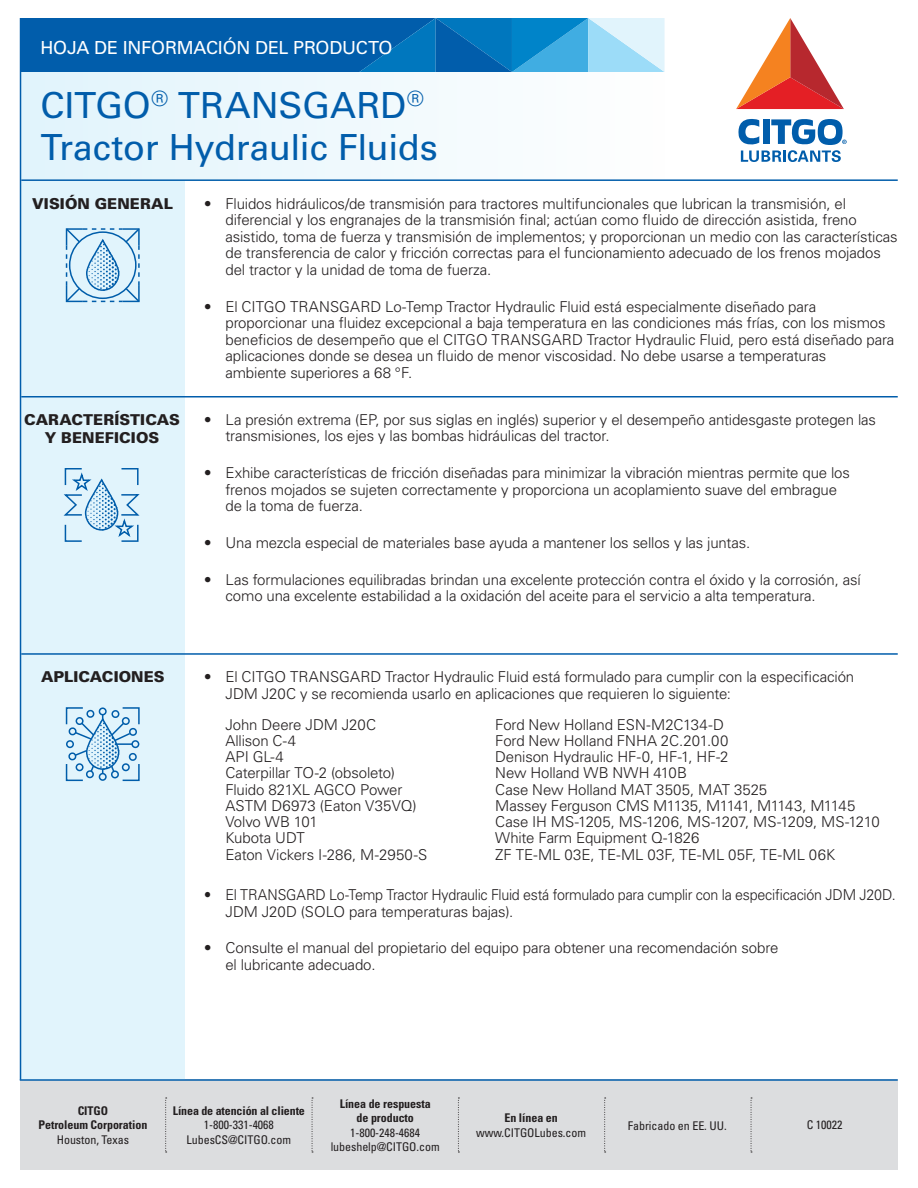
<style>
.page{position:relative;width:918px;height:1188px;background:#fff}
.page>*{position:absolute;margin:0;border:0;box-sizing:border-box;transform-origin:0 0}
.Headers{font:36px/42px "Univers LT Std";letter-spacing:-.01em;color:#015dab}
.Headers-2{font:18px "Univers LT Std";letter-spacing:-.01em;color:#fff}
.t1{font:300 15px/16.5px "Univers LT Std";letter-spacing:-.01em;color:#231f20}
.t2{font:300 15px/16.5px "Univers LT Std";letter-spacing:-.01em;color:#231f20;scale:.95 1}
.Headers-3{font:900 15px/18px "Univers LT Std";letter-spacing:.005em;color:#231f20;text-align:center}
.t3{font:300 15px "Univers LT Std";letter-spacing:.01em;color:#231f20}
.t4{font:condensed 12px/14.4px "Univers LT Std";letter-spacing:-.005em;color:#231f20;text-align:center}
.t5{font:700 condensed 12px/14.4px "Univers LT Std";letter-spacing:-.005em;color:#231f20;text-align:center}
.s1{font-weight:400}
.s2{font-weight:700}
</style>
<div class="page">
<div style="left:20px;top:1080px;width:878px;height:90px;background:#dcdddf"></div>
<svg style="left:751px;top:1098px;width:1px;height:55px"></svg>
<svg style="left:604px;top:1098px;width:2px;height:55px"></svg>
<svg style="left:458px;top:1098px;width:1px;height:55px"></svg>
<svg style="left:312px;top:1098px;width:1px;height:55px"></svg>
<svg style="left:165px;top:1098px;width:2px;height:55px"></svg>
<div style="left:21px;top:181px;width:164px;height:899px;background:#e1f4fc"></div>
<div style="left:21px;top:72px;width:644px;height:108px;background:linear-gradient(to right,#e0f4fc,#fefefe)"></div>
<svg style="left:736px;top:18px;width:108px;height:91px"></svg>
<svg style="left:738px;top:119px;width:109px;height:43px"></svg>
<svg style="left:21px;top:18px;width:644px;height:54px;background:#1b77bb"></svg>
<hr style="left:21px;top:179px;width:877px;height:2px;background:#015dab">
<hr style="left:21px;top:396px;width:877px;height:2px;background:#015dab">
<hr style="left:21px;top:653px;width:877px;height:2px;background:#015dab">
<hr style="left:20px;top:18px;width:1px;height:1062px;background:#015dab">
<hr style="left:20px;top:1079px;width:878px;height:2px;background:#015dab">
<svg style="left:66px;top:228px;width:74px;height:74px"></svg>
<svg style="left:64px;top:468px;width:76px;height:74px"></svg>
<svg style="left:66px;top:707px;width:74px;height:74px"></svg>
<p class="Headers-2" style="left:40px;top:37px;width:354px">HOJA DE INFORMACIÓN DEL PRODUCTO</p>
<p class="Headers" style="left:40px;top:84px;width:399px">CITGO<sup>®</sup> TRANSGARD<sup>®<br></sup>Tractor Hydraulic Fluids</p>
<p class="Headers-3" style="left:32px;top:194px;width:142px">VISIÓN GENERAL</p>
<p class="Headers-3" style="left:24px;top:410px;width:157px">CARACTERÍSTICAS<br>Y BENEFICIOS</p>
<p class="t1" style="left:225px;top:195px;width:674px;text-indent:-20px"><span class="s1">•</span> Fluidos hidráulicos/de transmisión para tractores multifuncionales que lubrican la transmisión, el diferencial y los engranajes de la transmisión final; actúan como fluido de dirección asistida, freno asistido, toma de fuerza y transmisión de implementos; y proporcionan un medio con las características de transferencia de calor y fricción correctas para el funcionamiento adecuado de los frenos mojados del tractor y la unidad de toma de fuerza.</p>
<p class="t1" style="left:225px;top:298px;width:671px;text-indent:-20px"><span class="s1">•</span> El CITGO TRANSGARD Lo-Temp Tractor Hydraulic Fluid está especialmente diseñado para proporcionar una fluidez excepcional a baja temperatura en las condiciones más frías, con los mismos beneficios de desempeño que el CITGO TRANSGARD Tractor Hydraulic Fluid, pero está diseñado para aplicaciones donde se desea un fluido de menor viscosidad. No debe usarse a temperaturas<br>ambiente superiores a 68 °F.</p>
<p class="t1" style="left:225px;top:411px;width:652px;text-indent:-20px"><span class="s1">•</span> La presión extrema (EP, por sus siglas en inglés) superior y el desempeño antidesgaste protegen las transmisiones, los ejes y las bombas hidráulicas del tractor.</p>
<p class="t1" style="left:225px;top:465px;width:626px;text-indent:-20px"><span class="s1">•</span> Exhibe características de fricción diseñadas para minimizar la vibración mientras permite que los frenos mojados se sujeten correctamente y proporciona un acoplamiento suave del embrague de la toma de fuerza.</p>
<p class="t1" style="left:205px;top:534px;width:547px"><span class="s1">•</span> Una mezcla especial de materiales base ayuda a mantener los sellos y las juntas.</p>
<p class="t1" style="left:225px;top:571px;width:637px;text-indent:-20px"><span class="s1">•</span> Las formulaciones equilibradas brindan una excelente protección contra el óxido y la corrosión, así como una excelente estabilidad a la oxidación del aceite para el servicio a alta temperatura.</p>
<p class="Headers-3" style="left:41px;top:668px;width:125px">APLICACIONES</p>
<p class="t1" style="left:225px;top:669px;width:630px;text-indent:-20px"><span class="s1">•</span> El CITGO TRANSGARD Tractor Hydraulic Fluid está formulado para cumplir con la especificación<br>JDM J20C y se recomienda usarlo en aplicaciones que requieren lo siguiente:</p>
<p class="t1" style="left:225px;top:716px;width:152px">John Deere JDM J20C</p>
<p class="t1" style="left:495px;top:716px;width:230px">Ford New Holland ESN-M2C134-D</p>
<p class="t1" style="left:225px;top:732px;width:72px">Allison C-4</p>
<p class="t1" style="left:495px;top:732px;width:235px">Ford New Holland FNHA 2C.201.00</p>
<p class="t1" style="left:225px;top:749px;width:60px">API GL-4</p>
<p class="t1" style="left:495px;top:749px;width:235px">Denison Hydraulic HF-0, HF-1, HF-2</p>
<p class="t1" style="left:225px;top:765px;width:171px">Caterpillar TO-2 (obsoleto)</p>
<p class="t1" style="left:495px;top:765px;width:193px">New Holland WB NWH 410B</p>
<p class="t1" style="left:225px;top:781px;width:179px">Fluido 821XL AGCO Power</p>
<p class="t1" style="left:495px;top:781px;width:274px">Case New Holland MAT 3505, MAT 3525</p>
<p class="t1" style="left:225px;top:797px;width:193px">ASTM D6973 (Eaton V35VQ)</p>
<p class="t1" style="left:495px;top:797px;width:362px">Massey Ferguson CMS M1135, M1141, M1143, M1145</p>
<p class="t1" style="left:225px;top:814px;width:94px">Volvo WB 101</p>
<p class="t1" style="left:495px;top:814px;width:386px">Case IH MS-1205, MS-1206, MS-1207, MS-1209, MS-1210</p>
<p class="t1" style="left:225px;top:830px;width:81px">Kubota UDT</p>
<p class="t1" style="left:495px;top:830px;width:206px">White Farm Equipment Q-1826</p>
<p class="t1" style="left:225px;top:846px;width:204px">Eaton Vickers I-286, M-2950-S</p>
<p class="t3" style="left:495px;top:845px;width:342px">ZF TE-ML 03E, TE-ML 03F, TE-ML 05F, TE-ML 06K</p>
<p class="t2" style="left:225px;top:887px;width:707px;text-indent:-20px"><span class="s1">•</span> El TRANSGARD Lo-Temp Tractor Hydraulic Fluid está formulado para cumplir con la especificación JDM J20D.<br>JDM J20D (SOLO para temperaturas bajas).</p>
<p class="t1" style="left:225px;top:940px;width:554px;text-indent:-20px"><span class="s1">•</span> Consulte el manual del propietario del equipo para obtener una recomendación sobre el lubricante adecuado.</p>
<p class="t5" style="left:39px;top:1103px;width:110px">CITGO<br>Petroleum Corporation<br><span class="s1">Houston, Texas</span></p>
<p class="t5" style="left:173px;top:1103px;width:134px">Línea de atención al cliente</p>
<p class="t4" style="left:204px;top:1118px;width:71px">1-800-331-4068</p>
<p class="t4" style="left:187px;top:1132px;width:106px">LubesCS@CITGO.com</p>
<p class="t4" style="left:331px;top:1096px;width:111px"><span class="s2">Línea de respuesta<br>de producto<br></span>1-800-248-4684 lubeshelp@CITGO.com</p>
<p class="t5" style="left:504px;top:1111px;width:55px">En línea en</p>
<p class="t4" style="left:476px;top:1125px;width:111px">www.CITGOLubes.com</p>
<p class="t4" style="left:628px;top:1118px;width:100px">Fabricado en EE. UU.</p>
<p class="t4" style="left:807px;top:1118px;width:37px">C 10022</p>
</div>
